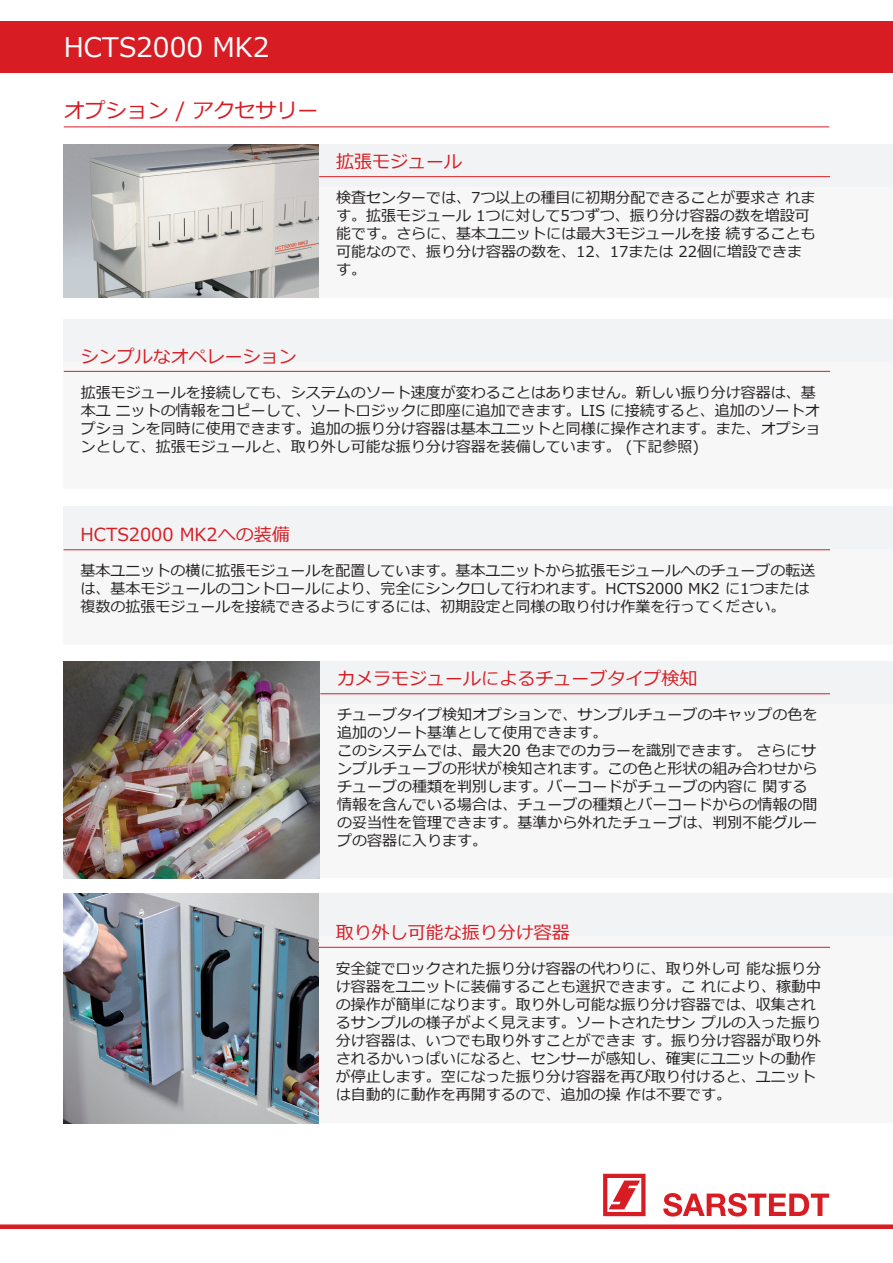
<style>
.page{position:relative;width:893px;height:1263px;background:#fff}
.page>*{position:absolute;margin:0;border:0;box-sizing:border-box;transform-origin:0 0}
.t1{font:27px "Meiryo";color:#fff}
.t2{font:21px "Meiryo";color:#d81c23}
.t3{font:18px "Meiryo";color:#d81c23}
.t4{font:15px/18px "Meiryo";color:#231f20}
</style>
<div class="page">
<div style="left:64px;top:144px;width:829px;height:153px;background:#f7f7f8"></div>
<div style="left:64px;top:144px;width:829px;height:43px;background:#f2f3f4"></div>
<div style="left:0;top:21px;width:893px;height:51px;background:#d81c23"></div>
<div style="left:0;top:1224px;width:893px;height:5px;background:#d81c23"></div>
<div style="left:64px;top:893px;width:829px;height:230px;background:#f7f7f8"></div>
<div style="left:65px;top:893px;width:828px;height:43px;background:#f2f3f4"></div>
<img style="left:64px;top:893px;width:255px;height:230px">
<hr style="left:319px;top:947px;width:511px;height:1px;background:#d81c23">
<svg style="left:603px;top:1174px;width:42px;height:42px"></svg>
<svg style="left:663px;top:1193px;width:166px;height:23px"></svg>
<hr style="left:64px;top:127px;width:765px;height:1px;background:#d81c23">
<hr style="left:319px;top:176px;width:511px;height:1px;background:#d81c23">
<img style="left:64px;top:144px;width:255px;height:153px">
<div style="left:64px;top:319px;width:829px;height:170px;background:#f7f7f8"></div>
<div style="left:64px;top:319px;width:829px;height:43px;background:#f2f3f4"></div>
<hr style="left:64px;top:371px;width:766px;height:1px;background:#d81c23">
<div style="left:64px;top:661px;width:829px;height:217px;background:#f7f7f8"></div>
<div style="left:64px;top:661px;width:829px;height:43px;background:#f2f3f4"></div>
<hr style="left:320px;top:693px;width:510px;height:1px;background:#d81c23">
<img style="left:64px;top:661px;width:255px;height:217px">
<div style="left:64px;top:506px;width:829px;height:139px;background:#f7f7f8"></div>
<div style="left:64px;top:506px;width:829px;height:43px;background:#f2f3f4"></div>
<hr style="left:64px;top:549px;width:766px;height:1px;background:#d81c23">
<h1 class="t1" style="left:64px;top:29px;width:207px">HCTS2000 MK2</h1>
<h2 class="t2" style="left:64px;top:96px;width:256px">オプション / アクセサリー</h2>
<p class="t3" style="left:336px;top:149px;width:127px">拡張モジュール</p>
<p class="t4" style="left:336px;top:189px;width:481px">検査センターでは、7つ以上の種目に初期分配できることが要求さ れます。拡張モジュール 1つに対して5つずつ、振り分け容器の数を増設可能です。さらに、基本ユニットには最大3モジュールを接 続することも可能なので、振り分け容器の数を、12、17または 22個に増設できます。</p>
<p class="t3" style="left:81px;top:344px;width:218px">シンプルなオペレーション</p>
<p class="t4" style="left:81px;top:384px;width:742px">拡張モジュールを接続しても、システムのソート速度が変わることはありません。新しい振り分け容器は、基本ユ ニットの情報をコピーして、ソートロジックに即座に追加できます。LIS に接続すると、追加のソートオプショ ンを同時に使用できます。追加の振り分け容器は基本ユニットと同様に操作されます。また、オプションとして、拡張モジュールと、取り外し可能な振り分け容器を装備しています。 (下記参照)</p>
<p class="t3" style="left:81px;top:522px;width:211px">HCTS2000 MK2への装備</p>
<p class="t4" style="left:81px;top:562px;width:737px">基本ユニットの横に拡張モジュールを配置しています。基本ユニットから拡張モジュールへのチューブの転送は、基本モジュールのコントロールにより、完全にシンクロして行われます。HCTS2000 MK2 に1つまたは複数の拡張モジュールを接続できるようにするには、初期設定と同様の取り付け作業を行ってください。</p>
<p class="t3" style="left:337px;top:666px;width:361px">カメラモジュールによるチューブタイプ検知</p>
<p class="t4" style="left:337px;top:706px;width:482px">チューブタイプ検知オプションで、サンプルチューブのキャップの色を追加のソート基準として使用できます。<br>このシステムでは、最大20 色までのカラーを識別できます。 さらにサンプルチューブの形状が検知されます。この色と形状の組み合わせからチューブの種類を判別します。バーコードがチューブの内容に 関する情報を含んでいる場合は、チューブの種類とバーコードからの情報の間の妥当性を管理できます。基準から外れたチューブは、判別不能グループの容器に入ります。</p>
<p class="t3" style="left:336px;top:919px;width:235px">取り外し可能な振り分け容器</p>
<p class="t4" style="left:336px;top:960px;width:487px">安全錠でロックされた振り分け容器の代わりに、取り外し可 能な振り分け容器をユニットに装備することも選択できます。こ れにより、稼動中の操作が簡単になります。取り外し可能な振り分け容器では、収集されるサンプルの様子がよく見えます。ソートされたサン プルの入った振り分け容器は、いつでも取り外すことができま す。振り分け容器が取り外されるかいっぱいになると、センサーが感知し、確実にユニットの動作が停止します。空になった振り分け容器を再び取り付けると、ユニットは自動的に動作を再開するので、追加の操 作は不要です。</p>
</div>
